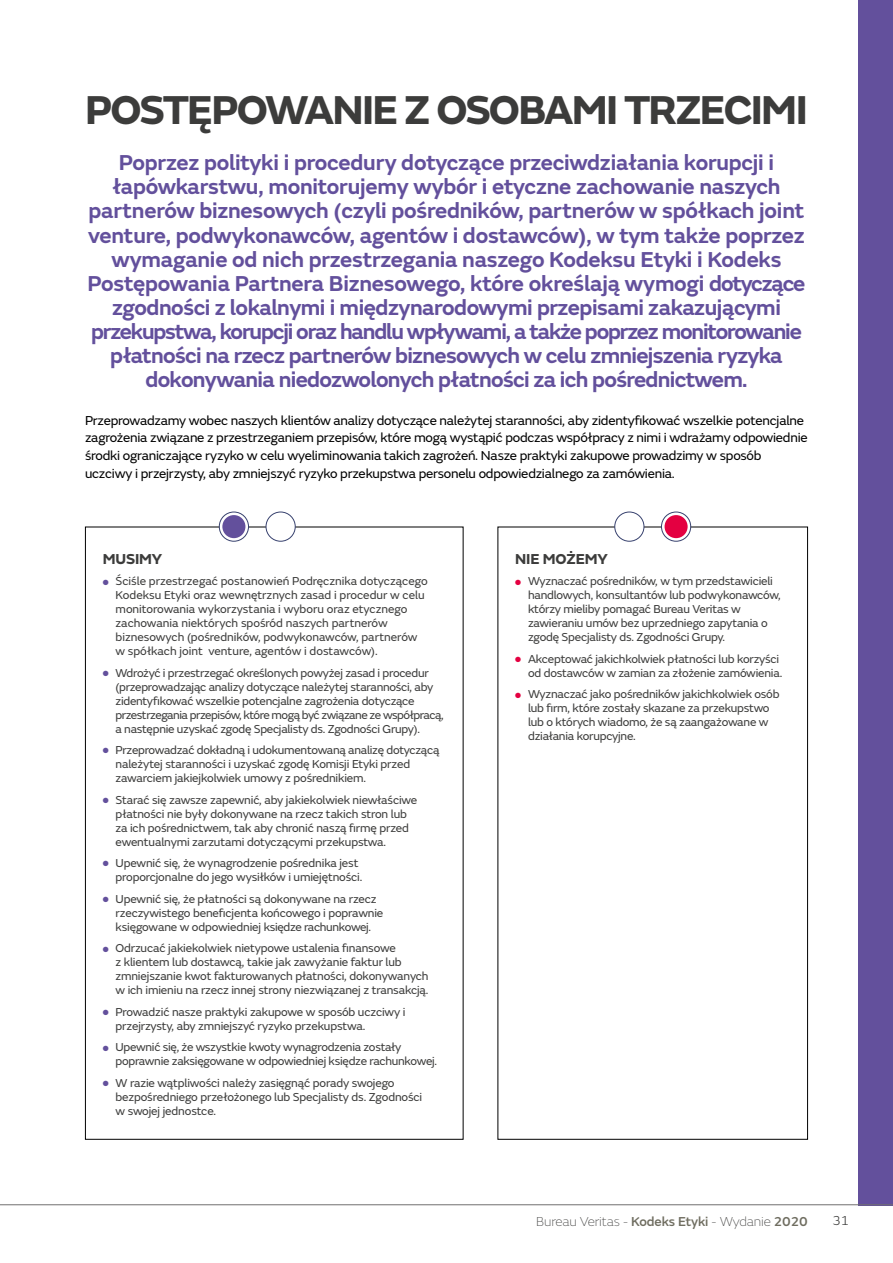
<style>
.page{position:relative;width:893px;height:1263px;background:#fff}
.page>*{position:absolute;margin:0;border:0;box-sizing:border-box;transform-origin:0 0}
.t1{font:700 42px "FS Emeric";letter-spacing:-.05em;color:#3c3c3b}
.t2{font:600 22.5px/24px "FS Emeric";letter-spacing:-.02em;color:#63509c;text-align:center}
.t3{font:700 15px "FS Emeric";letter-spacing:-.01em;color:#3c3c3b}
.t4{font:13.5px/17.7px "FS Emeric";letter-spacing:-.015em;color:#000}
.t5{font:100 13.5px "FS Emeric";letter-spacing:-.01em;color:#3c3c3b}
.t6{font:300 13.5px "FS Emeric";color:#3c3c3b}
.t7{font:12px/14px "FS Emeric";letter-spacing:-.015em;color:#3c3c3b}
.s1{color:#63509c}
.s2{color:#e40041}
.s3{font-weight:500;color:#6f6d60}
</style>
<div class="page">
<div style="left:859px;top:0;width:34px;height:1205px;background:#63509c"></div>
<hr style="left:0;top:1204px;width:893px;height:1px;background:#706f6f">
<svg style="left:219px;top:512px;width:29px;height:29px"></svg>
<div style="left:219px;top:512px;width:30px;height:30px;border:1px solid #37416e;border-radius:50%"></div>
<svg style="left:266px;top:512px;width:29px;height:29px"></svg>
<div style="left:266px;top:512px;width:30px;height:30px;border:1px solid #37416e;border-radius:50%"></div>
<div style="left:222px;top:515px;width:23px;height:23px;background:#63509c;border-radius:50%"></div>
<div style="left:269px;top:515px;width:23px;height:23px;background:#fff;border-radius:50%"></div>
<svg style="left:615px;top:512px;width:29px;height:29px"></svg>
<div style="left:614px;top:512px;width:30px;height:30px;border:1px solid #37416e;border-radius:50%"></div>
<svg style="left:661px;top:512px;width:30px;height:29px"></svg>
<div style="left:661px;top:512px;width:30px;height:30px;border:1px solid #37416e;border-radius:50%"></div>
<div style="left:618px;top:515px;width:23px;height:23px;background:#fff;border-radius:50%"></div>
<div style="left:665px;top:515px;width:23px;height:23px;background:#e40041;border-radius:50%"></div>
<h1 class="t1" style="left:85px;top:77px;width:724px">POSTĘPOWANIE Z OSOBAMI TRZECIMI</h1>
<p class="t2" style="left:88px;top:149px;width:719px">Poprzez polityki i procedury dotyczące przeciwdziałania korupcji i łapówkarstwu, monitorujemy wybór i etyczne zachowanie naszych partnerów biznesowych (czyli pośredników, partnerów w spółkach joint venture, podwykonawców, agentów i dostawców), w tym także poprzez wymaganie od nich przestrzegania naszego Kodeksu Etyki i Kodeks Postępowania Partnera Biznesowego, które określają wymogi dotyczące zgodności z lokalnymi i międzynarodowymi przepisami zakazującymi przekupstwa, korupcji oraz handlu wpływami, a także poprzez monitorowanie płatności na rzecz partnerów biznesowych w celu zmniejszenia ryzyka dokonywania niedozwolonych płatności za ich pośrednictwem.</p>
<p class="t4" style="left:85px;top:411px;width:724px">Przeprowadzamy wobec naszych klientów analizy dotyczące należytej staranności, aby zidentyfikować wszelkie potencjalne zagrożenia związane z przestrzeganiem przepisów, które mogą wystąpić podczas współpracy z nimi i wdrażamy odpowiednie środki ograniczające ryzyko w celu wyeliminowania takich zagrożeń. Nasze praktyki zakupowe prowadzimy w sposób uczciwy i przejrzysty, aby zmniejszyć ryzyko przekupstwa personelu odpowiedzialnego za zamówienia.</p>
<p class="t3" style="left:103px;top:547px;width:61px">MUSIMY</p>
<p class="t7" style="left:116px;top:574px;width:314px;text-indent:-13px"><span class="s1">●</span> Ściśle przestrzegać postanowień Podręcznika dotyczącego Kodeksu Etyki oraz wewnętrznych zasad i procedur w celu monitorowania wykorzystania i wyboru oraz etycznego zachowania niektórych spośród naszych partnerów biznesowych (pośredników, podwykonawców, partnerów w spółkach joint venture, agentów i dostawców).</p>
<p class="t7" style="left:116px;top:665px;width:330px;text-indent:-13px"><span class="s1">●</span> Wdrożyć i przestrzegać określonych powyżej zasad i procedur (przeprowadzając analizy dotyczące należytej staranności, aby zidentyfikować wszelkie potencjalne zagrożenia dotyczące przestrzegania przepisów, które mogą być związane ze współpracą, a następnie uzyskać zgodę Specjalisty ds. Zgodności Grupy).</p>
<p class="t7" style="left:116px;top:742px;width:325px;text-indent:-13px"><span class="s1">●</span> Przeprowadzać dokładną i udokumentowaną analizę dotyczącą należytej staranności i uzyskać zgodę Komisji Etyki przed zawarciem jakiejkolwiek umowy z pośrednikiem.</p>
<p class="t7" style="left:116px;top:792px;width:303px;text-indent:-13px"><span class="s1">●</span> Starać się zawsze zapewnić, aby jakiekolwiek niewłaściwe płatności nie były dokonywane na rzecz takich stron lub za ich pośrednictwem, tak aby chronić naszą firmę przed ewentualnymi zarzutami dotyczącymi przekupstwa.</p>
<p class="t7" style="left:116px;top:855px;width:248px;text-indent:-13px"><span class="s1">●</span> Upewnić się, że wynagrodzenie pośrednika jest proporcjonalne do jego wysiłków i umiejętności.</p>
<p class="t7" style="left:116px;top:891px;width:269px;text-indent:-13px"><span class="s1">●</span> Upewnić się, że płatności są dokonywane na rzecz rzeczywistego beneficjenta końcowego i poprawnie księgowane w odpowiedniej księdze rachunkowej.</p>
<p class="t7" style="left:116px;top:941px;width:314px;text-indent:-13px"><span class="s1">●</span> Odrzucać jakiekolwiek nietypowe ustalenia finansowe<br>z klientem lub dostawcą, takie jak zawyżanie faktur lub zmniejszanie kwot fakturowanych płatności, dokonywanych w ich imieniu na rzecz innej strony niezwiązanej z transakcją.</p>
<p class="t7" style="left:116px;top:1004px;width:292px;text-indent:-13px"><span class="s1">●</span> Prowadzić nasze praktyki zakupowe w sposób uczciwy i przejrzysty, aby zmniejszyć ryzyko przekupstwa.</p>
<p class="t7" style="left:116px;top:1040px;width:323px;text-indent:-13px"><span class="s1">●</span> Upewnić się, że wszystkie kwoty wynagrodzenia zostały poprawnie zaksięgowane w odpowiedniej księdze rachunkowej.</p>
<p class="t7" style="left:116px;top:1075px;width:308px;text-indent:-13px"><span class="s1">●</span> W razie wątpliwości należy zasięgnąć porady swojego bezpośredniego przełożonego lub Specjalisty ds. Zgodności w swojej jednostce.</p>
<p class="t3" style="left:515px;top:547px;width:94px">NIE MOŻEMY</p>
<p class="t7" style="left:528px;top:574px;width:254px;text-indent:-13px"><span class="s2">●</span> Wyznaczać pośredników, w tym przedstawicieli handlowych, konsultantów lub podwykonawców, którzy mieliby pomagać Bureau Veritas w zawieraniu umów bez uprzedniego zapytania o zgodę Specjalisty ds. Zgodności Grupy.</p>
<p class="t7" style="left:515px;top:651px;width:268px;text-align:right"><span class="s2">●</span> Akceptować jakichkolwiek płatności lub korzyści od dostawców w zamian za złożenie zamówienia.</p>
<p class="t7" style="left:528px;top:687px;width:253px;text-indent:-13px"><span class="s2">●</span> Wyznaczać jako pośredników jakichkolwiek osób lub firm, które zostały skazane za przekupstwo lub o których wiadomo, że są zaangażowane w działania korupcyjne.</p>
<p class="t5" style="left:536px;top:1212px;width:273px">Bureau Veritas - <span class="s3">Kodeks Etyki</span> - Wydanie <span class="s3">2020</span></p>
<p class="t6" style="left:833px;top:1211px;width:18px">31</p>
</div>
